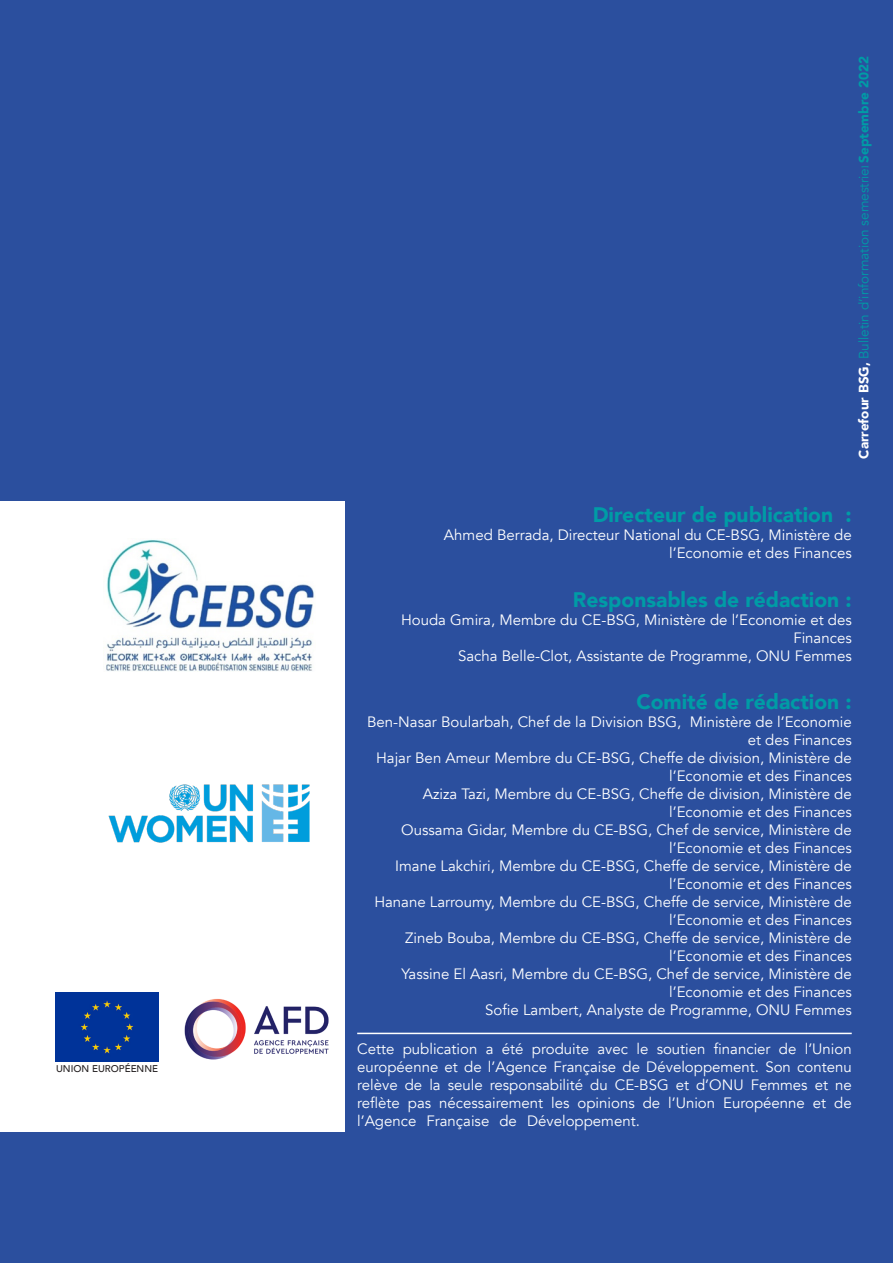
<style>
.page{position:relative;width:893px;height:1263px;background:#2b4f9e}
.page>*{position:absolute;margin:0;border:0;box-sizing:border-box;transform-origin:0 0}
.t1{font:900 21px "Avenir";color:#009ca6}
.t2{font:15px/18px "Avenir";color:#fff;text-align:right}
.t3{font:13.5px "Avenir";color:#009ca6}
.t4{font:500 9.75px "Avenir";color:#231f20}
.s1{font-weight:900;color:#fff}
.s2{font-family:"Adobe Arabic"}
.s3{font-weight:900}
</style>
<div class="page">
<hr style="left:357px;top:1033px;width:495px;height:1px;background:#fff">
<div style="left:0;top:501px;width:344px;height:631px;background:#fff"></div>
<img style="left:106px;top:539px;width:210px;height:132px">
<img style="left:184px;top:998px;width:145px;height:62px">
<img style="left:108px;top:784px;width:202px;height:59px">
<div style="left:55px;top:993px;width:103px;height:69px;background:#039"></div>
<p class="t4" style="left:56px;top:1060px;width:103px">UNION EUROPÉENNE</p>
<p class="t3" style="left:856px;top:458px;width:404px;rotate:-90deg"><span class="s1">Carrefour BSG,</span> Bulletin d’information semestrie<span class="s2">l</span> <span class="s3">Septembre 2022</span></p>
<p class="t1" style="left:593px;top:496px;width:261px">Directeur de publication :</p>
<p class="t2" style="left:444px;top:526px;width:409px">Ahmed Berrada, Directeur National du CE-BSG, Ministère de l’Economie et des Finances</p>
<p class="t1" style="left:573px;top:581px;width:280px">Responsables de rédaction :</p>
<p class="t2" style="left:401px;top:611px;width:452px">Houda Gmira, Membre du CE-BSG, Ministère de l’Economie et des<br>Finances</p>
<p class="t2" style="left:458px;top:647px;width:395px">Sacha Belle-Clot, Assistante de Programme, ONU Femmes</p>
<p class="t1" style="left:636px;top:683px;width:217px">Comité de rédaction :</p>
<p class="t2" style="left:367px;top:713px;width:486px">Ben-Nasar Boularbah, Chef de la Division BSG, Ministère de l’Economie et des Finances</p>
<p class="t2" style="left:376px;top:749px;width:477px">Hajar Ben Ameur Membre du CE-BSG, Cheffe de division, Ministère de l’Economie et des Finances</p>
<p class="t2" style="left:423px;top:785px;width:430px">Aziza Tazi, Membre du CE-BSG, Cheffe de division, Ministère de l’Economie et des Finances</p>
<p class="t2" style="left:401px;top:821px;width:452px">Oussama Gidar, Membre du CE-BSG, Chef de service, Ministère de l’Economie et des Finances</p>
<p class="t2" style="left:395px;top:857px;width:458px">Imane Lakchiri, Membre du CE-BSG, Cheffe de service, Ministère de l’Economie et des Finances</p>
<p class="t2" style="left:374px;top:893px;width:479px">Hanane Larroumy, Membre du CE-BSG, Cheffe de service, Ministère de l’Economie et des Finances</p>
<p class="t2" style="left:405px;top:929px;width:448px">Zineb Bouba, Membre du CE-BSG, Cheffe de service, Ministère de l’Economie et des Finances</p>
<p class="t2" style="left:401px;top:965px;width:452px">Yassine El Aasri, Membre du CE-BSG, Chef de service, Ministère de l’Economie et des Finances</p>
<p class="t2" style="left:485px;top:1001px;width:368px">Sofie Lambert, Analyste de Programme, ONU Femmes</p>
<p class="t2" style="left:357px;top:1040px;width:496px;text-align:justify">Cette publication a été produite avec le soutien financier de l’Union européenne et de l’Agence Française de Développement. Son contenu relève de la seule responsabilité du CE-BSG et d’ONU Femmes et ne reflète pas nécessairement les opinions de l’Union Européenne et de l’Agence Française de Développement.</p>
</div>
